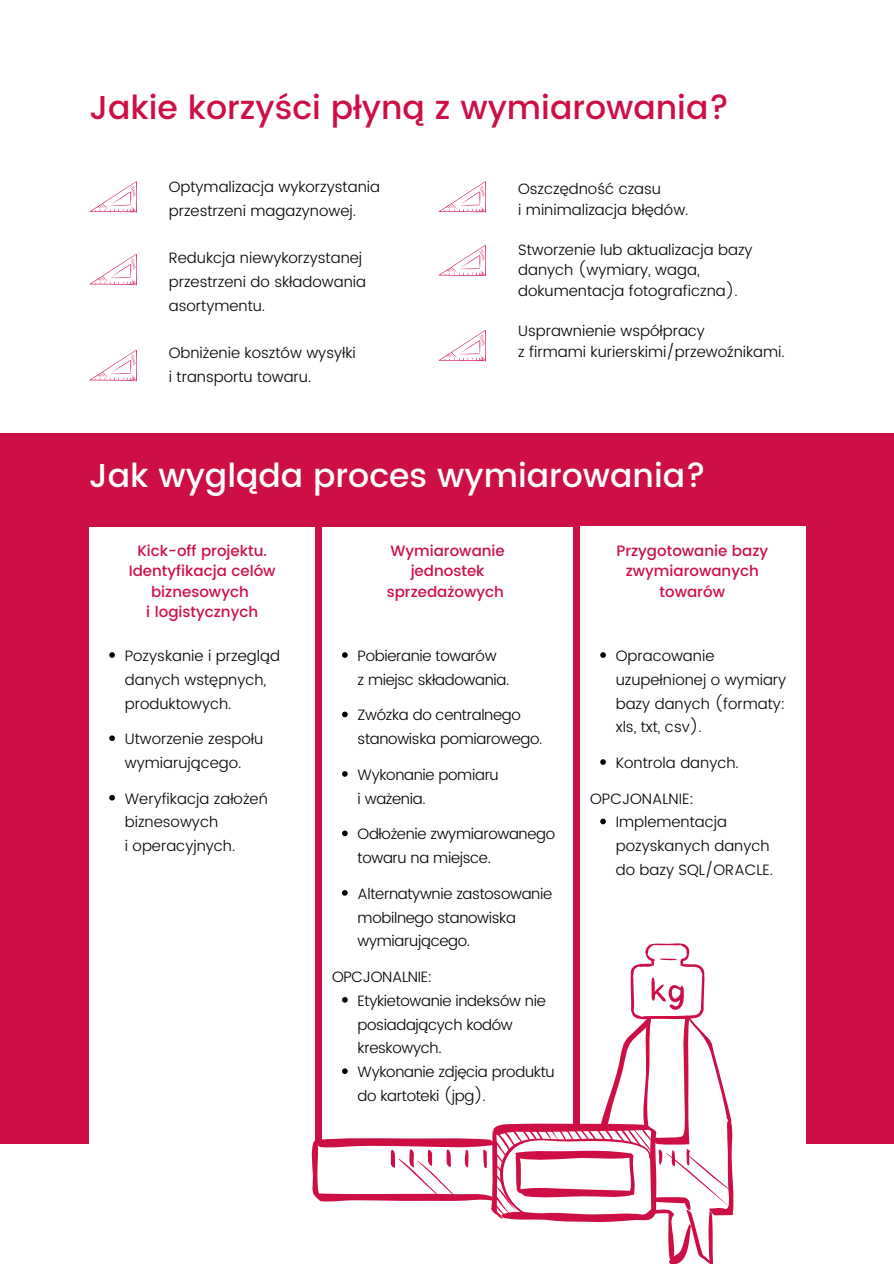
<style>
.page{position:relative;width:894px;height:1264px;background:#fff}
.page>*{position:absolute;margin:0;border:0;box-sizing:border-box;transform-origin:0 0}
.t1{font:500 33px "Poppins";color:#cd0f45}
.t2{font:500 33px "Poppins";color:#fff}
.t3{font:300 15px/23.7px "Poppins";color:#000}
.t4{font:300 15px/23.7px "Poppins";letter-spacing:-.02em;color:#000}
.t5{font:500 15px/20.2px "Poppins";color:#cd0f45;text-align:center}
</style>
<div class="page">
<div style="left:0;top:432px;width:893px;height:711px;background:#cd0f45"></div>
<div style="left:89px;top:527px;width:226px;height:736px;background:#fff"></div>
<svg style="left:89px;top:181px;width:48px;height:32px"></svg>
<svg style="left:89px;top:254px;width:48px;height:31px"></svg>
<svg style="left:89px;top:350px;width:48px;height:31px"></svg>
<svg style="left:438px;top:181px;width:47px;height:32px"></svg>
<svg style="left:438px;top:245px;width:47px;height:31px"></svg>
<div style="left:322px;top:527px;width:250px;height:736px;background:#fff"></div>
<div style="left:579px;top:527px;width:225px;height:736px;background:#fff"></div>
<svg style="left:438px;top:330px;width:47px;height:31px"></svg>
<svg style="left:342px;top:652px;width:5px;height:6px"></svg>
<svg style="left:342px;top:711px;width:5px;height:6px"></svg>
<svg style="left:342px;top:771px;width:5px;height:5px"></svg>
<svg style="left:342px;top:830px;width:5px;height:6px"></svg>
<svg style="left:342px;top:890px;width:5px;height:5px"></svg>
<svg style="left:311px;top:943px;width:423px;height:320px"></svg>
<svg style="left:109px;top:652px;width:6px;height:6px"></svg>
<svg style="left:109px;top:735px;width:6px;height:6px"></svg>
<svg style="left:109px;top:795px;width:6px;height:5px"></svg>
<svg style="left:600px;top:652px;width:5px;height:6px"></svg>
<svg style="left:600px;top:759px;width:5px;height:5px"></svg>
<svg style="left:600px;top:818px;width:5px;height:6px"></svg>
<h1 class="t1" style="left:89px;top:88px;width:641px">Jakie korzyści płyną z wymiarowania?</h1>
<p class="t3" style="left:169px;top:175px;width:213px">Optymalizacja wykorzystania przestrzeni magazynowej.</p>
<p class="t3" style="left:169px;top:246px;width:199px">Redukcja niewykorzystanej przestrzeni do składowania asortymentu.</p>
<p class="t3" style="left:169px;top:341px;width:188px">Obniżenie kosztów wysyłki i transportu towaru.</p>
<p class="t3" style="left:518px;top:179px;width:172px;line-height:20.2px">Oszczędność czasu<br>i minimalizacja błędów.</p>
<p class="t3" style="left:518px;top:240px;width:236px;line-height:20.2px">Stworzenie lub aktualizacja bazy danych (wymiary, waga, dokumentacja fotograficzna).</p>
<p class="t3" style="left:518px;top:321px;width:268px;line-height:20.2px">Usprawnienie współpracy<br>z firmami kurierskimi/przewoźnikami.</p>
<h1 class="t2" style="left:89px;top:456px;width:618px">Jak wygląda proces wymiarowania?</h1>
<p class="t5" style="left:129px;top:541px;width:148px">Kick-off projektu.<br>Identyfikacja celów biznesowych<br>i logistycznych</p>
<p class="t5" style="left:386px;top:541px;width:119px">Wymiarowanie jednostek sprzedażowych</p>
<p class="t5" style="left:616px;top:541px;width:153px">Przygotowanie bazy zwymiarowanych towarów</p>
<p class="t3" style="left:125px;top:644px;width:157px">Pozyskanie i przegląd danych wstępnych, produktowych.</p>
<p class="t3" style="left:125px;top:727px;width:140px">Utworzenie zespołu wymiarującego.</p>
<p class="t3" style="left:125px;top:786px;width:144px">Weryfikacja założeń biznesowych<br>i operacyjnych.</p>
<p class="t4" style="left:357px;top:644px;width:140px">Pobieranie towarów</p>
<p class="t4" style="left:357px;top:667px;width:153px">z miejsc składowania.</p>
<p class="t4" style="left:357px;top:703px;width:186px">Zwózka do centralnego stanowiska pomiarowego.</p>
<p class="t4" style="left:357px;top:762px;width:143px">Wykonanie pomiaru</p>
<p class="t4" style="left:357px;top:786px;width:70px">i ważenia.</p>
<p class="t4" style="left:357px;top:822px;width:199px">Odłożenie zwymiarowanego towaru na miejsce.</p>
<p class="t4" style="left:357px;top:881px;width:196px">Alternatywnie zastosowanie mobilnego stanowiska wymiarującego.</p>
<p class="t4" style="left:332px;top:965px;width:102px">OPCJONALNIE:</p>
<p class="t4" style="left:357px;top:988px;width:198px">Etykietowanie indeksów nie posiadających kodów kreskowych.<br>Wykonanie zdjęcia produktu do kartoteki (jpg).</p>
<p class="t3" style="left:615px;top:644px;width:172px">Opracowanie uzupełnionej o wymiary bazy danych (formaty: xls, txt, csv).</p>
<p class="t3" style="left:615px;top:751px;width:124px">Kontrola danych.</p>
<p class="t3" style="left:590px;top:786px;width:105px">OPCJONALNIE:</p>
<p class="t3" style="left:615px;top:810px;width:155px">Implementacja pozyskanych danych</p>
<p class="t3" style="left:615px;top:858px;width:159px">do bazy SQL/ORACLE.</p>
</div>
